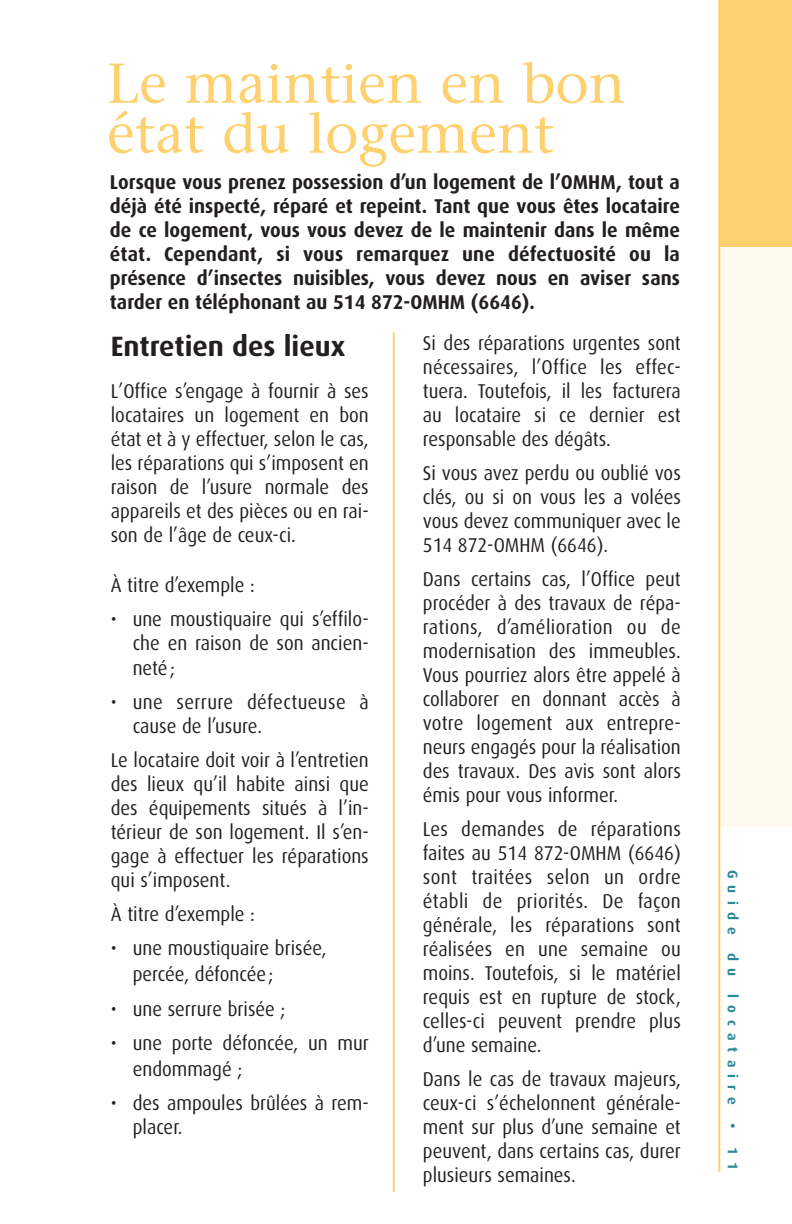
<style>
.page{position:relative;width:792px;height:1224px;background:#fff}
.page>*{position:absolute;margin:0;border:0;box-sizing:border-box;transform-origin:0 0}
.t1{font:56px/50px "Stone Serif";color:#fed170}
.t2{font:700 28px "Dax";color:#231f20}
.t3{font:20px/24px "Dax";color:#231f20;text-align:justify;scale:.93 1}
.t4{font:700 20px/24px "Dax";color:#231f20;text-align:justify;scale:.96 1}
.t5{font:20px/24px "Dax";letter-spacing:.02em;color:#231f20;scale:.93 1}
.t6{font:700 14px "Dax";letter-spacing:.505em;color:#2c8898}
</style>
<div class="page">
<div style="left:720px;top:244px;width:72px;height:583px;background:#fef9ee"></div>
<hr style="left:718px;top:0;width:2px;height:1172px;background:#fed170">
<div style="left:720px;top:0;width:72px;height:247px;background:#fed170"></div>
<hr style="left:393px;top:333px;width:2px;height:859px;background:#fed170">
<h1 class="t1" style="left:107px;top:64px;width:520px">Le maintien en bon état du logement</h1>
<p class="t4" style="left:110px;top:171px;width:595px">Lorsque vous prenez possession d’un logement de l’OMHM, tout a déjà été inspecté, réparé et repeint. Tant que vous êtes locataire de ce logement, vous vous devez de le maintenir dans le même état. Cependant, si vous remarquez une défectuosité ou la présence d’insectes nuisibles, vous devez nous en aviser sans tarder en téléphonant au 514 872-OMHM (6646).</p>
<h2 class="t2" style="left:111px;top:334px;width:236px">Entretien des lieux</h2>
<p class="t3" style="left:111px;top:380px;width:279px">L’Office s’engage à fournir à ses locataires un logement en bon état et à y effectuer, selon le cas, les réparations qui s’imposent en raison de l’usure normale des appareils et des pièces ou en rai&shy;son de l’âge de ceux-ci.</p>
<p class="t3" style="left:111px;top:574px;width:156px">À titre d’exemple :</p>
<p class="t3" style="left:133px;top:607px;width:255px;line-height:24.8px;text-indent:-22px">• une moustiquaire qui s’effilo&shy;che en raison de son ancien&shy;neté ;</p>
<p class="t5" style="left:133px;top:691px;width:255px;text-indent:-22px">• une serrure défectueuse à cause de l’usure.</p>
<p class="t3" style="left:111px;top:749px;width:279px">Le locataire doit voir à l’entretien des lieux qu’il habite ainsi que des équipements situés à l’in&shy;térieur de son logement. Il s’en&shy;gage à effectuer les réparations qui s’imposent.</p>
<p class="t3" style="left:111px;top:903px;width:156px">À titre d’exemple :</p>
<p class="t3" style="left:133px;top:937px;width:210px;line-height:25.6px;text-indent:-22px">• une moustiquaire brisée, percée, défoncée ;</p>
<p class="t3" style="left:111px;top:999px;width:189px">• une serrure brisée ;</p>
<p class="t3" style="left:133px;top:1032px;width:255px;line-height:25.6px;text-indent:-22px">• une porte défoncée, un mur endommagé ;</p>
<p class="t3" style="left:133px;top:1092px;width:255px;text-indent:-22px">• des ampoules brûlées à rem&shy;placer.</p>
<p class="t3" style="left:423px;top:332px;width:279px">Si des réparations urgentes sont nécessaires, l’Office les effec&shy;tuera. Toutefois, il les facturera au locataire si ce dernier est responsable des dégâts.</p>
<p class="t3" style="left:423px;top:462px;width:279px">Si vous avez perdu ou oublié vos clés, ou si on vous les a volées vous devez communiquer avec le 514 872-OMHM (6646).</p>
<p class="t3" style="left:423px;top:568px;width:279px">Dans certains cas, l’Office peut procéder à des travaux de répa&shy;rations, d’amélioration ou de modernisation des immeubles.<br>Vous pourriez alors être appelé à collaborer en donnant accès à votre logement aux entrepre&shy;neurs engagés pour la réalisation des travaux. Des avis sont alors émis pour vous informer.</p>
<p class="t3" style="left:423px;top:818px;width:279px">Les demandes de réparations faites au 514 872-OMHM (6646) sont traitées selon un ordre établi de priorités. De façon générale, les réparations sont réalisées en une semaine ou moins. Toutefois, si le matériel requis est en rupture de stock, celles-ci peuvent prendre plus d’une semaine.</p>
<p class="t3" style="left:423px;top:1068px;width:279px">Dans le cas de travaux majeurs, ceux-ci s’échelonnent générale&shy;ment sur plus d’une semaine et peuvent, dans certains cas, durer plusieurs semaines.</p>
<p class="t6" style="left:739px;top:870px;width:66px;rotate:90deg">Guide</p>
<p class="t6" style="left:739px;top:953px;width:25px;rotate:90deg">d u</p>
<p class="t6" style="left:739px;top:994px;width:112px;rotate:90deg">locataire</p>
<p class="t6" style="left:739px;top:1123px;width:48px;rotate:90deg">• 11</p>
</div>
